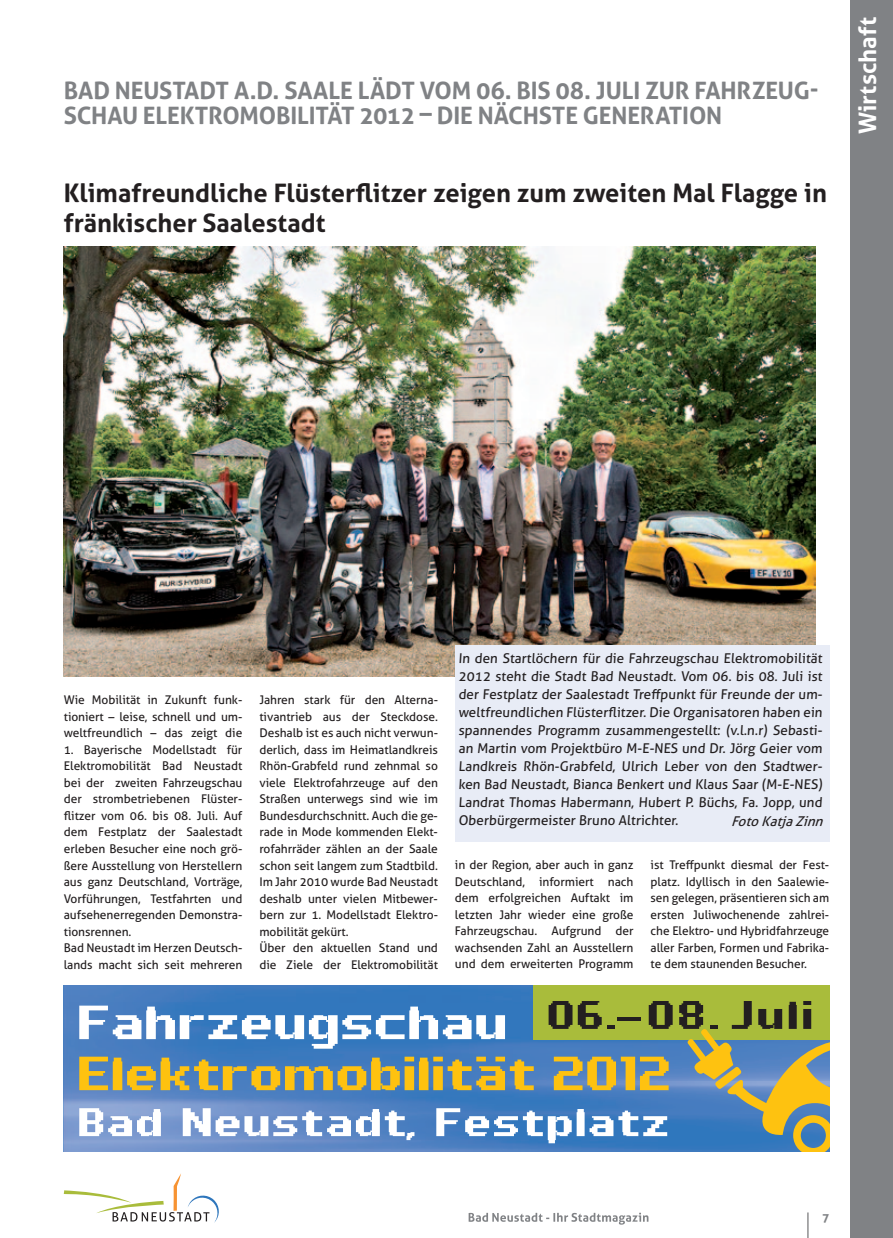
<style>
.page{position:relative;width:893px;height:1238px;background:#fff}
.page>*{position:absolute;margin:0;border:0;box-sizing:border-box;transform-origin:0 0}
.t1{font:700 25.5px/30.6px "Aller";color:#231f20}
.t2{font:700 24px/25.5px "Aller";letter-spacing:-.005em;color:#808285}
.t3{font:700 24px "Aller";color:#fff}
.t4{font:13.5px/18px "Aller";color:#231f20;text-align:justify}
.t5{font:italic 13.5px "Aller";color:#231f20}
.t6{font:12px/16.5px "Aller";letter-spacing:-.005em;color:#231f20;text-align:justify}
.t7{font:700 12px "Aller";color:#808285}
</style>
<div class="page">
<svg style="left:469px;top:1212px;width:179px;height:12px"></svg>
<svg style="left:808px;top:1212px;width:1px;height:25px"></svg>
<svg style="left:64px;top:1173px;width:155px;height:49px"></svg>
<div style="left:850px;top:0;width:43px;height:1237px;background:#808285"></div>
<img style="left:64px;top:247px;width:752px;height:429px">
<div style="left:455px;top:645px;width:374px;height:197px;background:#e8ecf6"></div>
<img style="left:64px;top:985px;width:615px;height:166px">
<div style="left:533px;top:985px;width:296px;height:54px;background:#a9bc3b"></div>
<svg style="left:79px;top:1005px;width:426px;height:43px"></svg>
<svg style="left:549px;top:1001px;width:23px;height:27px"></svg>
<svg style="left:578px;top:1001px;width:37px;height:27px"></svg>
<svg style="left:617px;top:1017px;width:24px;height:3px"></svg>
<svg style="left:649px;top:1001px;width:24px;height:27px"></svg>
<svg style="left:679px;top:1001px;width:150px;height:150px"></svg>
<svg style="left:79px;top:1056px;width:455px;height:34px;background:#989b70"></svg>
<svg style="left:554px;top:1056px;width:115px;height:34px;background:#aea464"></svg>
<svg style="left:79px;top:1108px;width:82px;height:28px"></svg>
<svg style="left:183px;top:1108px;width:231px;height:31px"></svg>
<svg style="left:436px;top:1108px;width:231px;height:35px"></svg>
<h2 class="t2" style="left:64px;top:77px;width:756px">BAD NEUSTADT A.D. SAALE LÄDT VOM 06. BIS 08. JULI ZUR FAHRZEUG-<br>SCHAU ELEKTROMOBILITÄT 2012 – DIE NÄCHSTE GENERATION</h2>
<h1 class="t1" style="left:64px;top:177px;width:765px">KLIMAFREUNDLICHE FLÜSTERFLITZER ZEIGEN ZUM ZWEITEN MAL FLAGGE IN<br>FRÄNKISCHER SAALESTADT</h1>
<h2 class="t3" style="left:853px;top:134px;width:119px;rotate:-90deg">WIRTSCHAFT</h2>
<p class="t6" style="left:64px;top:692px;width:180px">Wie Mobilität in Zukunft funk&shy;tioniert – leise, schnell und um&shy;weltfreundlich – das zeigt die</p>
<p class="t6" style="left:64px;top:741px;width:180px;text-align:left">1. Bayerische Modellstadt für<br>Elektromobilität Bad Neustadt bei der zweiten Fahrzeugschau der strombetriebenen Flüster&shy;flitzer vom 06. bis 08. Juli. Auf dem Festplatz der Saalestadt erleben Besucher eine noch grö&shy;ßere Ausstellung von Herstellern aus ganz Deutschland, Vorträge,<br>Vorführungen, Testfahrten und aufsehenerregenden Demonstra&shy;tionsrennen.<br>Bad Neustadt im Herzen Deutsch&shy;lands macht sich seit mehreren</p>
<p class="t6" style="left:259px;top:692px;width:180px;text-align:left">Jahren stark für den Alterna&shy;tivantrieb aus der Steckdose.<br>Deshalb ist es auch nicht verwun&shy;derlich, dass im Heimatlandkreis<br>Rhön-Grabfeld rund zehnmal so viele Elektrofahrzeuge auf den<br>Straßen unterwegs sind wie im<br>Bundesdurchschnitt. Auch die ge&shy;rade in Mode kommenden Elekt&shy;rofahrräder zählen an der Saale schon seit langem zum Stadtbild.<br>Im Jahr 2010 wurde Bad Neustadt deshalb unter vielen Mitbewer&shy;bern zur 1. Modellstadt Elektro&shy;mobilität gekürt.<br>Über den aktuellen Stand und die Ziele der Elektromobilität</p>
<p class="t4" style="left:458px;top:649px;width:367px">In den Startlöchern für die Fahrzeugschau Elektromobilität 2012 steht die Stadt Bad Neustadt. Vom 06. bis 08. Juli ist der Festplatz der Saalestadt Treffpunkt für Freunde der um&shy;weltfreundlichen Flüsterflitzer. Die Organisatoren haben ein spannendes Programm zusammengestellt: (v.l.n.r) Sebasti&shy;an Martin vom Projektbüro M-E-NES und Dr. Jörg Geier vom Landkreis Rhön-Grabfeld, Ulrich Leber von den Stadtwer&shy;ken Bad Neustadt, Bianca Benkert und Klaus Saar (M-E-NES)<br>Landrat Thomas Habermann, Hubert P. Büchs, Fa. Jopp, und Oberbürgermeister Bruno Altrichter.</p>
<p class="t5" style="left:731px;top:812px;width:98px">FotoKatjaZinn</p>
<p class="t6" style="left:455px;top:856px;width:180px">in der Region, aber auch in ganz Deutschland, informiert nach dem erfolgreichen Auftakt im letzten Jahr wieder eine große Fahrzeugschau. Aufgrund der wachsenden Zahl an Ausstellern und dem erweiterten Programm</p>
<p class="t6" style="left:651px;top:856px;width:180px">ist Treffpunkt diesmal der Fest&shy;platz. Idyllisch in den Saalewie&shy;sen gelegen, präsentieren sich am ersten Juliwochenende zahlrei&shy;che Elektro- und Hybridfahrzeuge aller Farben, Formen und Fabrika&shy;te dem staunenden Besucher.</p>
<p class="t7" style="left:822px;top:1209px;width:9px">7</p>
</div>
